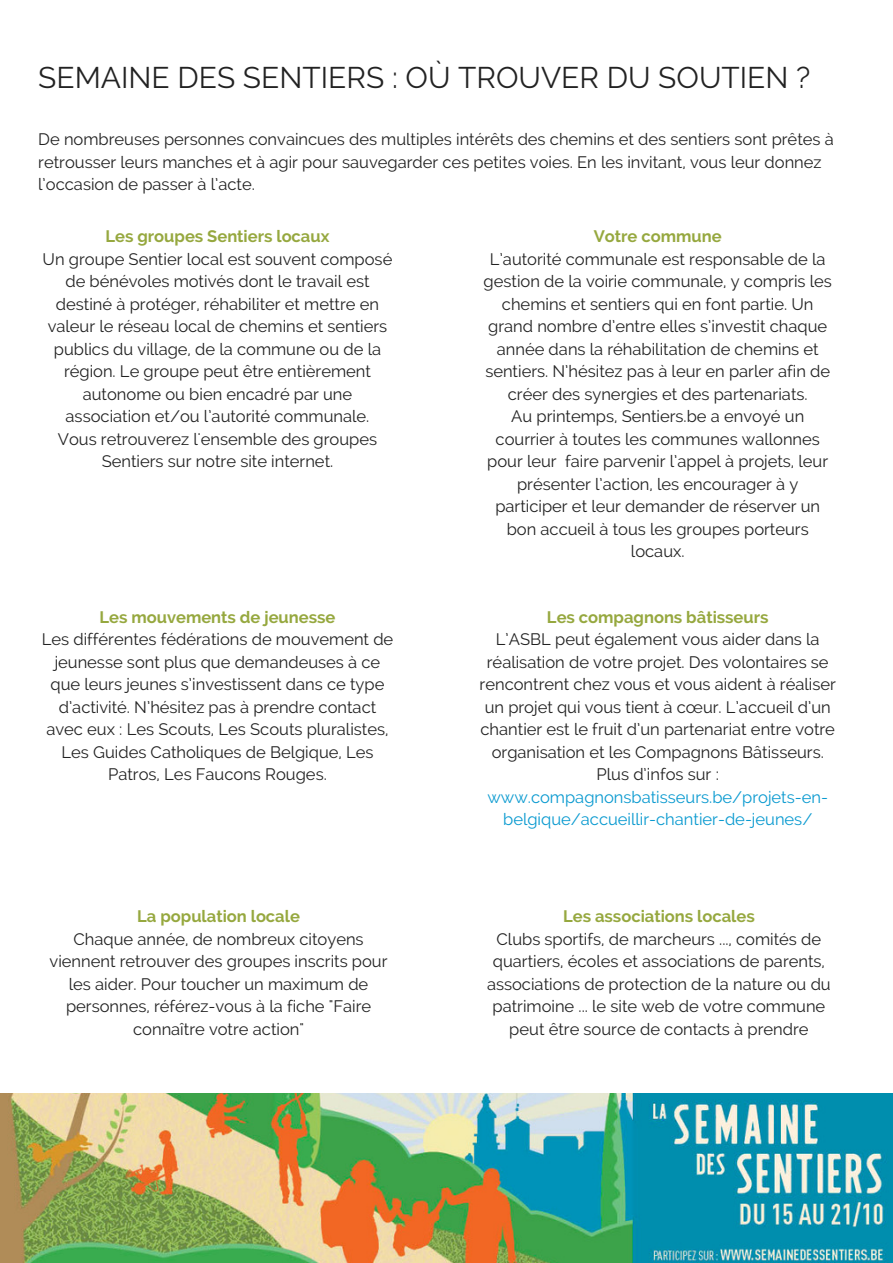
<style>
.page{position:relative;width:893px;height:1263px;background:#fff}
.page>*{position:absolute;margin:0;border:0;box-sizing:border-box;transform-origin:0 0}
.t1{font:29.85px "Raleway";color:#222}
.t2{font:16.5px/22.5px "Raleway";color:#222;text-align:center}
.t3{font:700 16.5px "Raleway";color:#96a83f}
.t4{font:16.5px/22.5px "Raleway";color:#0a9ad0;text-align:center}
</style>
<div class="page">
<img style="left:0;top:1093px;width:893px;height:170px">
<h1 class="t1" style="left:38px;top:60px;width:774px">SEMAINE DES SENTIERS : OÙ TROUVER DU SOUTIEN ?</h1>
<p class="t2" style="left:38px;top:128px;width:797px;text-align:left">De nombreuses personnes convaincues des multiples intérêts des chemins et des sentiers sont prêtes à retrousser leurs manches et à agir pour sauvegarder ces petites voies. En les invitant, vous leur donnez l’occasion de passer à l’acte.</p>
<p class="t3" style="left:594px;top:227px;width:129px">Votre commune</p>
<p class="t2" style="left:484px;top:248px;width:350px">L’autorité communale est responsable de la gestion de la voirie communale, y compris les chemins et sentiers qui en font partie. Un grand nombre d’entre elles s’investit chaque année dans la réhabilitation de chemins et sentiers. N’hésitez pas à leur en parler afin de créer des synergies et des partenariats.<br>Au printemps, Sentiers.be a envoyé un courrier à toutes les communes wallonnes pour leur faire parvenir l’appel à projets, leur présenter l’action, les encourager à y participer et leur demander de réserver un bon accueil à tous les groupes porteurs locaux.</p>
<p class="t3" style="left:105px;top:227px;width:226px">Les groupes Sentiers locaux</p>
<p class="t2" style="left:43px;top:248px;width:351px">Un groupe Sentier local est souvent composé de bénévoles motivés dont le travail est destiné à protéger, réhabiliter et mettre en valeur le réseau local de chemins et sentiers publics du village, de la commune ou de la région. Le groupe peut être entièrement autonome ou bien encadré par une association et/ou l’autorité communale.<br>Vous retrouverez l'ensemble des groupes Sentiers sur notre site internet.</p>
<p class="t3" style="left:100px;top:607px;width:237px">Les mouvements de jeunesse</p>
<p class="t2" style="left:42px;top:628px;width:353px">Les différentes fédérations de mouvement de jeunesse sont plus que demandeuses à ce que leurs jeunes s’investissent dans ce type d’activité. N’hésitez pas à prendre contact avec eux : Les Scouts, Les Scouts pluralistes, Les Guides Catholiques de Belgique, Les Patros, Les Faucons Rouges.</p>
<p class="t3" style="left:137px;top:907px;width:164px">La population locale</p>
<p class="t2" style="left:50px;top:928px;width:339px">Chaque année, de nombreux citoyens viennent retrouver des groupes inscrits pour les aider. Pour toucher un maximum de personnes, référez-vous à la fiche "Faire connaître votre action"</p>
<p class="t3" style="left:547px;top:607px;width:223px">Les compagnons bâtisseurs</p>
<p class="t2" style="left:480px;top:628px;width:358px">L’ASBL peut également vous aider dans la réalisation de votre projet. Des volontaires se rencontrent chez vous et vous aident à réaliser un projet qui vous tient à cœur. L’accueil d’un chantier est le fruit d’un partenariat entre votre organisation et les Compagnons Bâtisseurs.<br>Plus d’infos sur :</p>
<p class="t4" style="left:487px;top:786px;width:342px">www.compagnonsbatisseurs.be/projets-en&shy;belgique/accueillir-chantier-de-jeunes/</p>
<p class="t3" style="left:563px;top:907px;width:193px">Les associations locales</p>
<p class="t2" style="left:487px;top:928px;width:345px">Clubs sportifs, de marcheurs ..., comités de quartiers, écoles et associations de parents, associations de protection de la nature ou du patrimoine ... le site web de votre commune peut être source de contacts à prendre</p>
</div>
